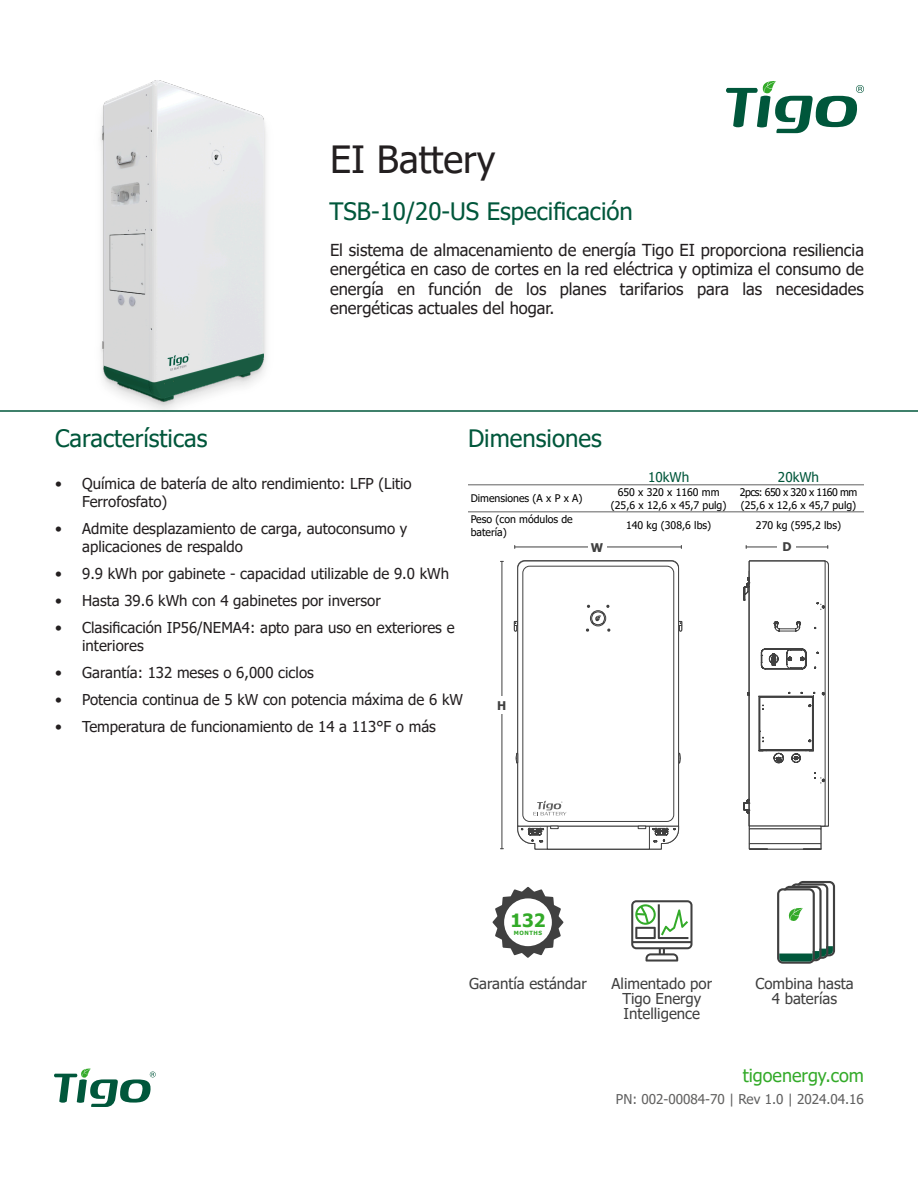
<style>
.page{position:relative;width:918px;height:1188px;background:#fff}
.page>*{position:absolute;margin:0;border:0;box-sizing:border-box;transform-origin:0 0}
.t1{font:37.5px "Tahoma";color:#231f20}
.t2{font:24px "Tahoma";color:#00573b}
.t3{font:700 18.3px "Tahoma";color:#33aa29}
.t4{font:18px "Tahoma";color:#33aa29}
.t5{font:16.5px/19.5px "Tahoma";color:#231f20;text-align:justify}
.t6{font:15px/18px "Tahoma";color:#231f20}
.t7{font:15px/15px "Tahoma";color:#404040;text-align:center}
.t8{font:13.5px "Tahoma";color:#616161}
.t9{font:13.5px "Tahoma";color:#00573b}
.t10{font:700 12px "Tahoma";color:#404040}
.t11{font:10.5px/13.5px "Tahoma";color:#000;text-align:center}
.t12{font:10.5px/13.5px "Tahoma";letter-spacing:-.05em;color:#000}
.t13{font:700 5.7px "Tahoma";letter-spacing:.1em;color:#33aa29}
.s1{color:#636261}
</style>
<div class="page">
<svg style="left:777px;top:881px;width:58px;height:83px"></svg>
<img style="left:102px;top:80px;width:162px;height:322px">
<svg style="left:726px;top:81px;width:138px;height:52px"></svg>
<svg style="left:54px;top:1068px;width:102px;height:39px"></svg>
<hr style="left:0;top:410px;width:918px;height:2px;background:#00573b">
<hr style="left:746px;top:547px;width:82px;height:1px;background:#404040">
<hr style="left:515px;top:547px;width:166px;height:1px;background:#404040">
<hr style="left:502px;top:561px;width:1px;height:288px;background:#404040">
<svg style="left:492px;top:887px;width:72px;height:71px"></svg>
<svg style="left:631px;top:900px;width:62px;height:62px"></svg>
<div style="left:588px;top:538px;width:18px;height:18px;background:#fff"></div>
<div style="left:493px;top:697px;width:18px;height:17px;background:#fff"></div>
<div style="left:778px;top:538px;width:18px;height:17px;background:#fff"></div>
<div style="left:749px;top:826px;width:72px;height:3px;background:#fff;border:1px solid #404040"></div>
<svg style="left:749px;top:843px;width:72px;height:6px"></svg>
<svg style="left:803px;top:849px;width:18px;height:1px"></svg>
<svg style="left:750px;top:849px;width:18px;height:1px"></svg>
<svg style="left:743px;top:561px;width:86px;height:266px"></svg>
<svg style="left:514px;top:561px;width:168px;height:289px"></svg>
<hr style="left:468px;top:485px;width:396px;height:1px;background:#616161">
<hr style="left:468px;top:512px;width:396px;height:1px;background:#616161">
<h1 class="t1" style="left:330px;top:145px;width:167px">EI Battery</h1>
<h2 class="t2" style="left:330px;top:202px;width:305px">TSB-10/20-US Especificación</h2>
<p class="t5" style="left:330px;top:241px;width:536px">El sistema de almacenamiento de energía Tigo EI proporciona resiliencia energética en caso de cortes en la red eléctrica y optimiza el consumo de energía en función de los planes tarifarios para las necesidades energéticas actuales del hogar.</p>
<h2 class="t2" style="left:55px;top:429px;width:154px">Características</h2>
<p class="t6" style="left:82px;top:476px;width:331px;text-indent:-27px">• Química de batería de alto rendimiento: LFP (Litio<br>Ferrofosfato)</p>
<p class="t6" style="left:82px;top:521px;width:327px;text-indent:-27px">• Admite desplazamiento de carga, autoconsumo y aplicaciones de respaldo</p>
<p class="t6" style="left:55px;top:566px;width:395px">• 9.9 kWh por gabinete - capacidad utilizable de 9.0 kWh</p>
<p class="t6" style="left:55px;top:593px;width:327px">• Hasta 39.6 kWh con 4 gabinetes por inversor</p>
<p class="t6" style="left:82px;top:620px;width:374px;text-indent:-27px">• Clasificación IP56/NEMA4: apto para uso en exteriores e interiores</p>
<p class="t6" style="left:55px;top:665px;width:260px">• Garantía: 132 meses o 6,000 ciclos</p>
<p class="t6" style="left:55px;top:692px;width:409px">• Potencia continua de 5 kW con potencia máxima de 6 kW</p>
<p class="t6" style="left:55px;top:719px;width:382px">• Temperatura de funcionamiento de 14 a 113°F o más</p>
<h2 class="t2" style="left:468px;top:429px;width:135px">Dimensiones</h2>
<p class="t9" style="left:648px;top:472px;width:43px">10kWh</p>
<p class="t9" style="left:778px;top:472px;width:43px">20kWh</p>
<p class="t11" style="left:471px;top:493px;width:113px">Dimensiones (A x P x A)</p>
<p class="t11" style="left:611px;top:486px;width:117px">650 x 320 x 1160 mm (25,6 x 12,6 x 45,7 pulg)</p>
<p class="t12" style="left:740px;top:486px;width:119px">2pcs: 650 x 320 x 1160 mm (25,6 x 12,6 x 45,7 pulg)</p>
<p class="t11" style="left:471px;top:513px;width:104px;text-align:left">Peso (con módulos de batería)</p>
<p class="t11" style="left:626px;top:520px;width:87px">140 kg (308,6 lbs)</p>
<p class="t11" style="left:756px;top:520px;width:87px">270 kg (595,2 lbs)</p>
<p class="t10" style="left:782px;top:542px;width:11px">D</p>
<p class="t10" style="left:591px;top:542px;width:14px">W</p>
<p class="t10" style="left:497px;top:700px;width:11px">H</p>
<p class="t3" style="left:510px;top:913px;width:36px">132</p>
<p class="t13" style="left:514px;top:931px;width:30px">MONTHS</p>
<p class="t7" style="left:469px;top:978px;width:119px">Garantía estándar</p>
<p class="t7" style="left:612px;top:978px;width:102px">Alimentado por<br>Tigo Energy<br>Intelligence</p>
<p class="t7" style="left:755px;top:978px;width:100px">Combina hasta<br>4 baterías</p>
<p class="t4" style="left:743px;top:1068px;width:123px">tigoenergy.com</p>
<p class="t8" style="left:616px;top:1093px;width:250px">PN: <span class="s1">002-00084-70</span> | Rev 1.0 | 2024.04.16</p>
</div>
